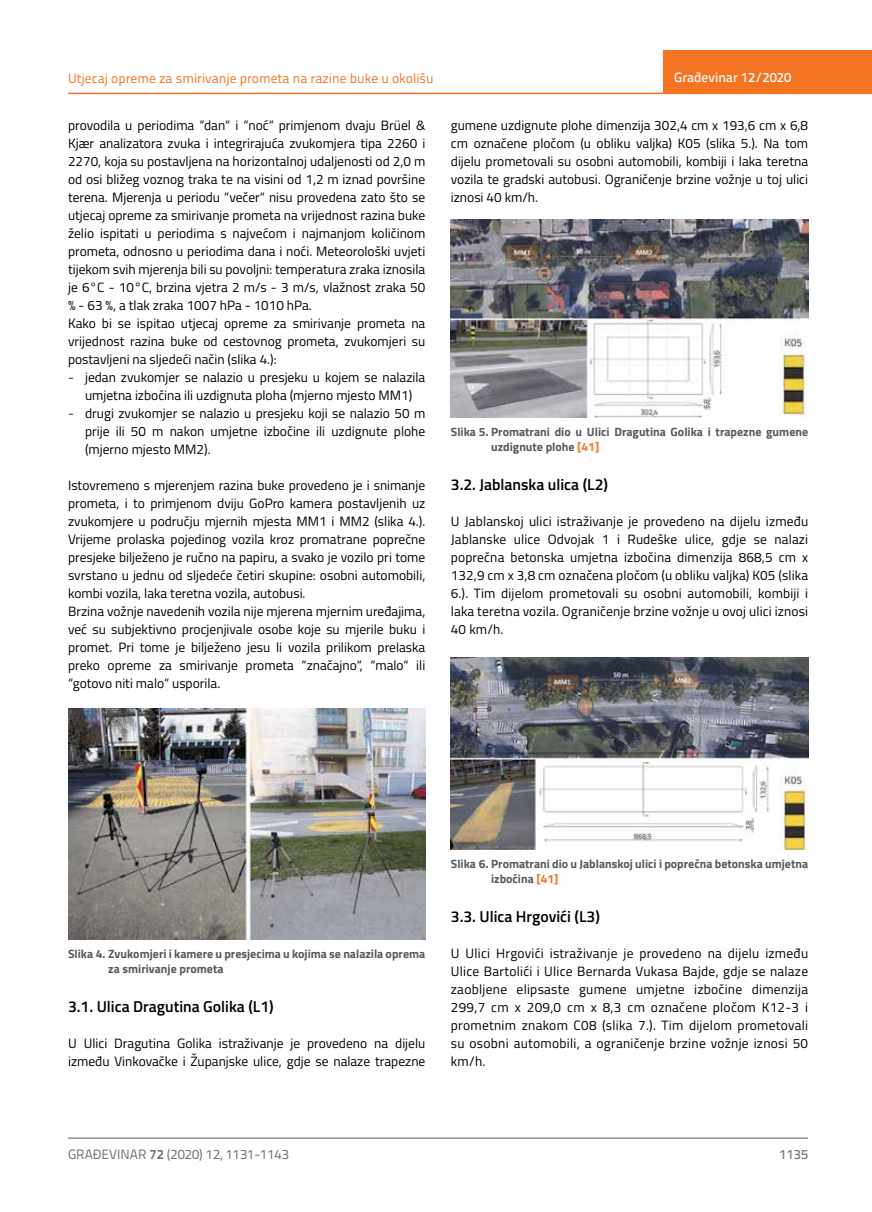
<style>
.page{position:relative;width:872px;height:1212px;background:#fff}
.page>*{position:absolute;margin:0;border:0;box-sizing:border-box;transform-origin:0 0}
.t1{font:600 15.75px "Titillium";color:#000}
.t2{font:13.5px/18px "Titillium";color:#000;text-align:justify}
.t3{font:13.5px "Titillium Text 22 L";color:#f47421}
.t4{font:13.5px "Titillium Text 22 L";color:#6d6e71}
.t5{font:500 13.5px "Titillium Text 22 L";color:#fff}
.t6{font:500 13.5px "Titillium Text 22 L";color:#797a7d}
.t7{font:700 12px/15px "Titillium";color:#58595b}
.s1{font-family:"Titillium Text 22 L";font-weight:300}
.s2{color:#f47421}
.s3{font-weight:700}
</style>
<div class="page">
<hr style="left:68px;top:93px;width:804px;height:1px;background:#f47421">
<div style="left:663px;top:50px;width:209px;height:44px;background:#f47421"></div>
<hr style="left:68px;top:1138px;width:740px;height:1px;background:#58595b">
<img style="left:68px;top:708px;width:357px;height:232px">
<img style="left:451px;top:220px;width:357px;height:197px">
<img style="left:451px;top:657px;width:357px;height:192px">
<p class="t3" style="left:68px;top:68px;width:367px">Utjecaj opreme za smirivanje prometa na razine buke u okolišu</p>
<p class="t2" style="left:68px;top:115px;width:359px;text-align:left">provodila u periodima “dan“ i “noć“ primjenom dvaju Brüel &amp; Kjær analizatora zvuka i integrirajuća zvukomjera tipa 2260 i 2270, koja su postavljena na horizontalnoj udaljenosti od 2,0 m od osi bližeg voznog traka te na visini od 1,2 m iznad površine terena. Mjerenja u periodu “večer“ nisu provedena zato što se utjecaj opreme za smirivanje prometa na vrijednost razina buke želio ispitati u periodima s najvećom i najmanjom količinom prometa, odnosno u periodima dana i noći. Meteorološki uvjeti tijekom svih mjerenja bili su povoljni: temperatura zraka iznosila je 6°C - 10°C, brzina vjetra 2 m/s - 3 m/s, vlažnost zraka 50 % - 63 %, a tlak zraka 1007 hPa - 1010 hPa.<br>Kako bi se ispitao utjecaj opreme za smirivanje prometa na vrijednost razina buke od cestovnog prometa, zvukomjeri su postavljeni na sljedeći način (slika 4.):</p>
<p class="t2" style="left:68px;top:367px;width:359px;text-align:center"><span class="s1">-</span> jedan zvukomjer se nalazio u presjeku u kojem se nalazila umjetna izbočina ili uzdignuta ploha (mjerno mjesto MM1)</p>
<p class="t2" style="left:85px;top:403px;width:342px;text-indent:-17px"><span class="s1">-</span> drugi zvukomjer se nalazio u presjeku koji se nalazio 50 m prije ili 50 m nakon umjetne izbočine ili uzdignute plohe (mjerno mjesto MM2).</p>
<p class="t2" style="left:68px;top:475px;width:359px;text-align:left">Istovremeno s mjerenjem razina buke provedeno je i snimanje prometa, i to primjenom dviju GoPro kamera postavljenih uz zvukomjere u području mjernih mjesta MM1 i MM2 (slika 4.).<br>Vrijeme prolaska pojedinog vozila kroz promatrane poprečne presjeke bilježeno je ručno na papiru, a svako je vozilo pri tome svrstano u jednu od sljedeće četiri skupine: osobni automobili, kombi vozila, laka teretna vozila, autobusi.<br>Brzina vožnje navedenih vozila nije mjerena mjernim uređajima, već su subjektivno procjenjivale osobe koje su mjerile buku i promet. Pri tome je bilježeno jesu li vozila prilikom prelaska preko opreme za smirivanje prometa “značajno“, “malo“ ili “gotovo niti malo“ usporila.</p>
<p class="t5" style="left:674px;top:67px;width:118px">Građevinar 12/2020</p>
<p class="t2" style="left:451px;top:115px;width:359px">gumene uzdignute plohe dimenzija 302,4 cm x 193,6 cm x 6,8 cm označene pločom (u obliku valjka) K05 (slika 5.). Na tom dijelu prometovali su osobni automobili, kombiji i laka teretna vozila te gradski autobusi. Ograničenje brzine vožnje u toj ulici iznosi 40 km/h.</p>
<p class="t7" style="left:491px;top:423px;width:318px;text-indent:-40px">Slika 5. Promatrani dio u Ulici Dragutina Golika i trapezne gumene uzdignute plohe <span class="s2">[41]</span></p>
<p class="t1" style="left:451px;top:472px;width:159px">3.2. Jablanska ulica (L2)</p>
<p class="t2" style="left:451px;top:511px;width:359px">U Jablanskoj ulici istraživanje je provedeno na dijelu između Jablanske ulice Odvojak 1 i Rudeške ulice, gdje se nalazi poprečna betonska umjetna izbočina dimenzija 868,5 cm x 132,9 cm x 3,8 cm označena pločom (u obliku valjka) K05 (slika 6.). Tim dijelom prometovali su osobni automobili, kombiji i laka teretna vozila. Ograničenje brzine vožnje u ovoj ulici iznosi 40 km/h.</p>
<p class="t7" style="left:108px;top:946px;width:318px;text-indent:-40px">Slika 4. Zvukomjeri i kamere u presjecima u kojima se nalazila oprema za smirivanje prometa</p>
<p class="t1" style="left:68px;top:995px;width:207px">3.1. Ulica Dragutina Golika (L1)</p>
<p class="t2" style="left:68px;top:1034px;width:359px">U Ulici Dragutina Golika istraživanje je provedeno na dijelu između Vinkovačke i Županjske ulice, gdje se nalaze trapezne</p>
<p class="t7" style="left:491px;top:856px;width:318px;text-indent:-40px">Slika 6. Promatrani dio u Jablanskoj ulici i poprečna betonska umjetna izbočina <span class="s2">[41]</span></p>
<p class="t1" style="left:451px;top:905px;width:150px">3.3. Ulica Hrgovići (L3)</p>
<p class="t2" style="left:451px;top:944px;width:359px">U Ulici Hrgovići istraživanje je provedeno na dijelu između Ulice Bartolići i Ulice Bernarda Vukasa Bajde, gdje se nalaze zaobljene elipsaste gumene umjetne izbočine dimenzija 299,7 cm x 209,0 cm x 8,3 cm označene pločom K12-3 i prometnim znakom C08 (slika 7.). Tim dijelom prometovali su osobni automobili, a ograničenje brzine vožnje iznosi 50 km/h.</p>
<p class="t4" style="left:68px;top:1144px;width:222px">GRAĐEVINAR <span class="s3">72</span> (2020) 12, 1131-1143</p>
<p class="t6" style="left:779px;top:1144px;width:30px">1135</p>
</div>
